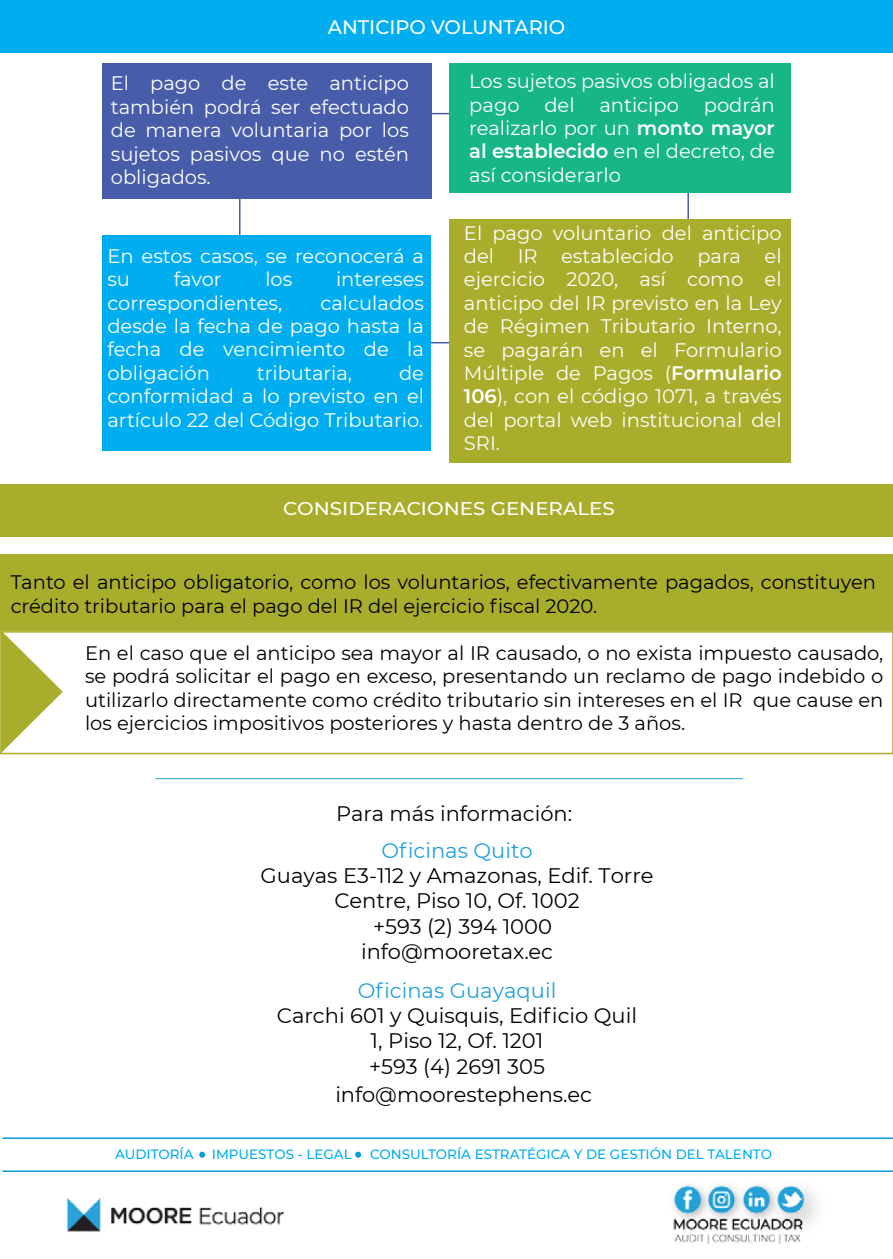
<style>
.page{position:relative;width:893px;height:1259px;background:#fff}
.page>*{position:absolute;margin:0;border:0;box-sizing:border-box;transform-origin:0 0}
.t1{font:21px/25.2px "Montserrat";color:#000;text-align:center}
.t2{font:21px "Montserrat";color:#24a1d8}
.t3{font:19.5px/23.4px "Montserrat";color:#fff;text-align:justify}
.t4{font:19.5px/23.4px "Montserrat";color:#000}
.t5{font:500 19.5px "Montserrat";color:#fff}
.t6{font:500 18.45px "Montserrat";color:#fff;scale:1.08 1}
.t7{font:500 13.5px "Montserrat";color:#00aeef}
.s1{font-weight:600}
</style>
<div class="page">
<hr style="left:155px;top:778px;width:588px;height:1px;background:#24a1d8">
<img style="left:66px;top:1185px;width:750px;height:59px">
<hr style="left:2px;top:1137px;width:891px;height:2px;background:#0c99d6">
<hr style="left:2px;top:1170px;width:891px;height:2px;background:#0c99d6">
<svg style="left:199px;top:1151px;width:6px;height:6px"></svg>
<svg style="left:355px;top:1151px;width:6px;height:6px"></svg>
<div style="left:0;top:554px;width:893px;height:76px;background:#a8ad2c"></div>
<div style="left:1px;top:484px;width:892px;height:53px;background:#a8ad2c"></div>
<div style="left:102px;top:63px;width:329px;height:135px;background:#485daa"></div>
<div style="left:449px;top:63px;width:342px;height:129px;background:#16b685"></div>
<div style="left:449px;top:219px;width:342px;height:244px;background:#a8ad2c"></div>
<div style="left:102px;top:235px;width:329px;height:215px;background:#00aeef"></div>
<svg style="left:1px;top:630px;width:62px;height:121px"></svg>
<div style="left:0;top:0;width:893px;height:52px;background:#00aeef"></div>
<div style="left:0;top:631px;width:893px;height:123px;border:2px solid #a8ad2c"></div>
<p class="t5" style="left:328px;top:13px;width:239px">ANTICIPO VOLUNTARIO</p>
<p class="t3" style="left:111px;top:71px;width:300px">El pago de este anticipo también podrá ser efectuado de manera voluntaria por los sujetos pasivos que no estén obligados.</p>
<p class="t3" style="left:469px;top:69px;width:307px">Los sujetos pasivos obligados al pago</p>
<p class="t3" style="left:469px;top:92px;width:307px;text-indent:234px">podrán realizarlo por un <span class="s1">monto mayor al establecido</span> en el decreto, de así considerarlo</p>
<p class="t3" style="left:544px;top:92px;width:32px">del</p>
<p class="t3" style="left:599px;top:92px;width:81px">anticipo</p>
<p class="t3" style="left:107px;top:244px;width:318px">En estos casos, se reconocerá a su</p>
<p class="t3" style="left:174px;top:267px;width:50px">favor</p>
<p class="t3" style="left:265px;top:267px;width:29px">los</p>
<p class="t3" style="left:336px;top:267px;width:89px">intereses</p>
<p class="t3" style="left:107px;top:290px;width:176px">correspondientes,</p>
<p class="t3" style="left:107px;top:290px;width:318px;text-indent:213px">calculados desde la fecha de pago hasta la fecha de vencimiento de la obligación</p>
<p class="t3" style="left:107px;top:361px;width:318px;text-indent:292px">de conformidad a lo previsto en el artículo 22 del Código Tributario.</p>
<p class="t3" style="left:257px;top:361px;width:97px">tributaria,</p>
<p class="t3" style="left:464px;top:220px;width:319px">El pago voluntario del anticipo del IR establecido para el ejercicio 2020, así como el anticipo del IR previsto en la Ley de Régimen Tributario Interno, se pagarán en el Formulario Múltiple de Pagos (<span class="s1">Formulario 106</span>), con el código 1071, a través del portal web institucional del SRI.</p>
<p class="t6" style="left:283px;top:495px;width:309px">CONSIDERACIONES GENERALES</p>
<p class="t4" style="left:11px;top:570px;width:867px">Tanto el anticipo obligatorio, como los voluntarios, efectivamente pagados, constituyen crédito tributario para el pago del IR del ejercicio fiscal 2020.</p>
<p class="t4" style="left:85px;top:640px;width:800px;text-align:justify">En el caso que el anticipo sea mayor al IR causado, o no exista impuesto causado, se podrá solicitar el pago en exceso, presentando un reclamo de pago indebido o utilizarlo directamente como crédito tributario sin intereses en el IR que cause en los ejercicios impositivos posteriores y hasta dentro de 3 años.</p>
<p class="t1" style="left:336px;top:800px;width:237px">Para más información:</p>
<p class="t2" style="left:381px;top:836px;width:153px">Oficinas Quito</p>
<p class="t1" style="left:261px;top:862px;width:394px">Guayas E3-112 y Amazonas, Edif. Torre<br>Centre, Piso 10, Of. 1002<br>+593 (2) 394 1000<br>info@mooretax.ec</p>
<p class="t2" style="left:358px;top:976px;width:200px">Oficinas Guayaquil</p>
<p class="t1" style="left:277px;top:1002px;width:362px">Carchi 601 y Quisquis, Edificio Quil<br>1, Piso 12, Of. 1201<br>+593 (4) 2691 305</p>
<p class="t1" style="left:335px;top:1081px;width:258px">info@moorestephens.ec</p>
<p class="t7" style="left:115px;top:1145px;width:80px">AUDITORÍA</p>
<p class="t7" style="left:212px;top:1145px;width:141px">IMPUESTOS - LEGAL</p>
<p class="t7" style="left:370px;top:1145px;width:404px">CONSULTORÍA ESTRATÉGICA Y DE GESTIÓN DEL TALENTO</p>
</div>
